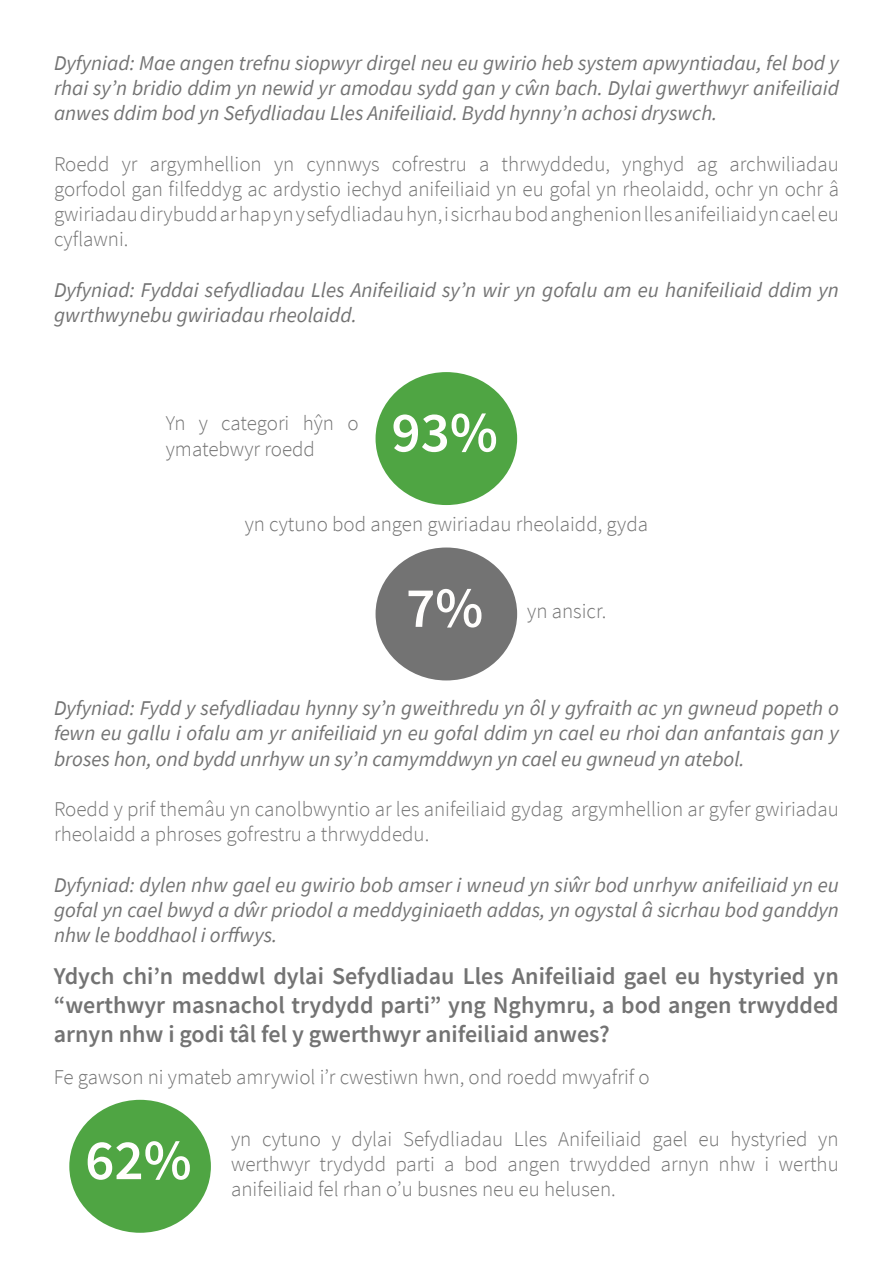
<style>
.page{position:relative;width:893px;height:1263px;background:#fff}
.page>*{position:absolute;margin:0;border:0;box-sizing:border-box;transform-origin:0 0}
.t1{font:600 57px "Source Sans Pro";color:#fffefd}
.t2{font:600 24px/28.8px "Source Sans Pro";color:#737373;text-align:justify}
.t3{font:italic 21px/25.2px "Source Sans Pro";color:#737373;text-align:justify}
.t4{font:300 21px/25.2px "Source Sans Pro";color:#737373}
</style>
<div class="page">
<div style="left:376px;top:372px;width:141px;height:133px;background:#4fa543;border-radius:50%"></div>
<div style="left:376px;top:547px;width:141px;height:133px;background:#737373;border-radius:50%"></div>
<div style="left:69px;top:1100px;width:142px;height:133px;background:#4fa543;border-radius:50%"></div>
<p class="t3" style="left:54px;top:50px;width:786px">Dyfyniad: Mae angen trefnu siopwyr dirgel neu eu gwirio heb system apwyntiadau, fel bod y rhai sy’n bridio ddim yn newid yr amodau sydd gan y cŵn bach. Dylai gwerthwyr anifeiliaid anwes ddim bod yn Sefydliadau Lles Anifeiliaid. Bydd hynny’n achosi dryswch.</p>
<p class="t4" style="left:54px;top:151px;width:786px">Roedd yr argymhellion yn cynnwys cofrestru a thrwyddedu, ynghyd ag archwiliadau</p>
<p class="t4" style="left:54px;top:176px;width:786px">gorfodol gan filfeddyg ac ardystio iechyd anifeiliaid yn eu gofal yn rheolaidd, ochr yn ochr â</p>
<p class="t4" style="left:54px;top:201px;width:786px">gwiriadau dirybudd ar hap yn y sefydliadau hyn, i sicrhau bod anghenion lles anifeiliaid yn cael eu</p>
<p class="t4" style="left:54px;top:227px;width:76px">cyflawni.</p>
<p class="t3" style="left:54px;top:277px;width:786px">Dyfyniad: Fyddai sefydliadau Lles Anifeiliaid sy’n wir yn gofalu am eu hanifeiliaid ddim yn gwrthwynebu gwiriadau rheolaidd.</p>
<p class="t4" style="left:166px;top:411px;width:194px">Yn y categori hŷn o</p>
<p class="t4" style="left:166px;top:436px;width:151px">ymatebwyr roedd</p>
<p class="t1" style="left:391px;top:395px;width:108px">93%</p>
<p class="t4" style="left:245px;top:511px;width:405px">yn cytuno bod angen gwiriadau rheolaidd, gyda</p>
<p class="t1" style="left:406px;top:570px;width:79px">7%</p>
<p class="t4" style="left:527px;top:599px;width:81px">yn ansicr.</p>
<p class="t3" style="left:54px;top:695px;width:786px">Dyfyniad: Fydd y sefydliadau hynny sy’n gweithredu yn ôl y gyfraith ac yn gwneud popeth o fewn eu gallu i ofalu am yr anifeiliaid yn eu gofal ddim yn cael eu rhoi dan anfantais gan y broses hon, ond bydd unrhyw un sy’n camymddwyn yn cael eu gwneud yn atebol.</p>
<p class="t4" style="left:54px;top:796px;width:786px">Roedd y prif themâu yn canolbwyntio ar les anifeiliaid gydag argymhellion ar gyfer gwiriadau rheolaidd a phroses gofrestru a thrwyddedu.</p>
<p class="t3" style="left:54px;top:872px;width:786px">Dyfyniad: dylen nhw gael eu gwirio bob amser i wneud yn siŵr bod unrhyw anifeiliaid yn eu gofal yn cael bwyd a dŵr priodol a meddyginiaeth addas, yn ogystal â sicrhau bod ganddyn nhw le boddhaol i orffwys.</p>
<p class="t2" style="left:54px;top:961px;width:786px">Ydych chi’n meddwl dylai Sefydliadau Lles Anifeiliaid gael eu hystyried yn “werthwyr masnachol trydydd parti” yng Nghymru, a bod angen trwydded arnyn nhw i godi tâl fel y gwerthwyr anifeiliaid anwes?</p>
<p class="t4" style="left:54px;top:1064px;width:597px">Fe gawson ni ymateb amrywiol i’r cwestiwn hwn, ond roedd mwyafrif o</p>
<p class="t1" style="left:85px;top:1123px;width:108px">62%</p>
<p class="t4" style="left:231px;top:1126px;width:609px;text-align:justify">yn cytuno y dylai Sefydliadau Lles Anifeiliaid gael eu hystyried yn werthwyr trydydd parti a bod angen trwydded arnyn nhw i werthu anifeiliaid fel rhan o’u busnes neu eu helusen.</p>
</div>
